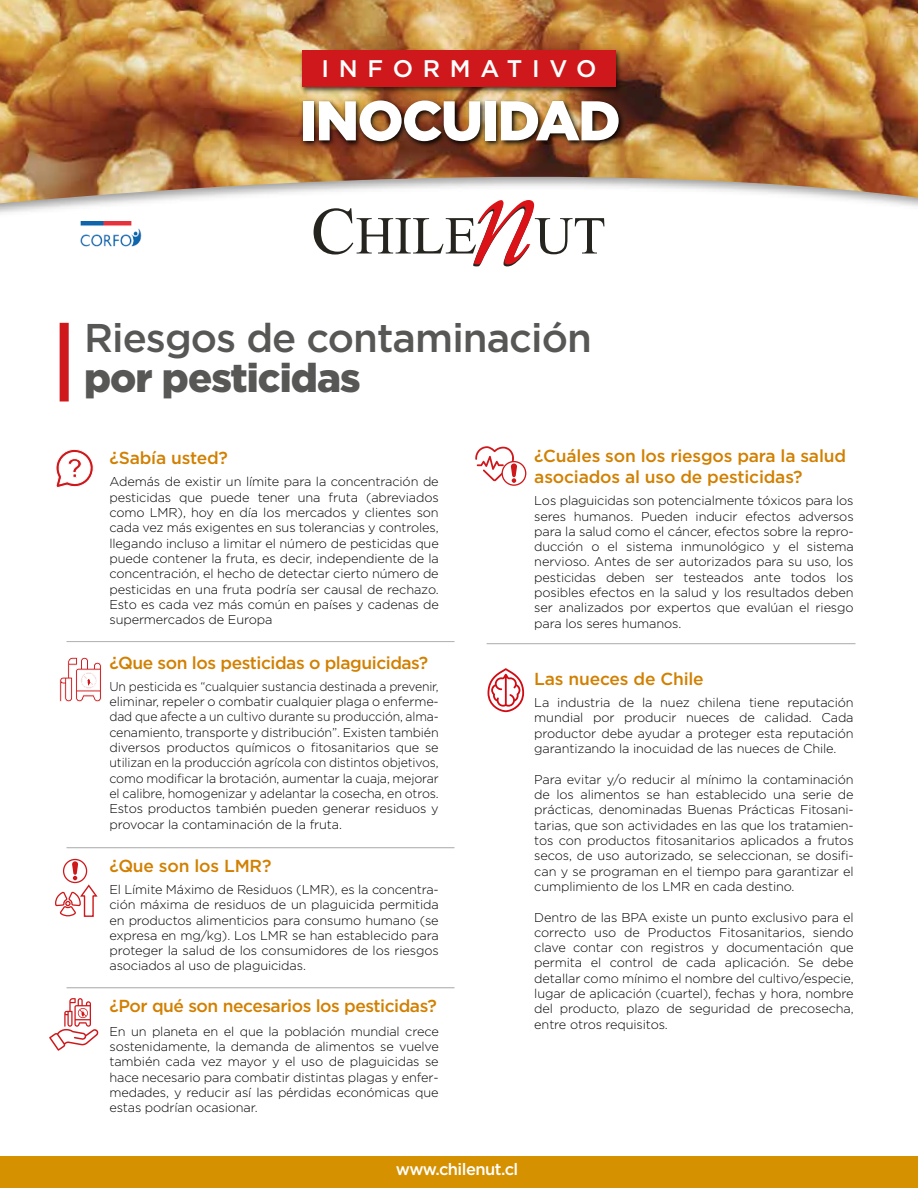
<style>
.page{position:relative;width:918px;height:1188px;background:#fff}
.page>*{position:absolute;margin:0;border:0;box-sizing:border-box;transform-origin:0 0}
.t1{font:900 55.8px "Gotham";letter-spacing:-.035em;color:#fff}
.t2{font:500 40.05px "Gotham";letter-spacing:-.025em;color:#575756}
.t3{font:900 40.05px "Gotham";letter-spacing:-.025em;color:#575756}
.t4{font:500 24px "Gotham";letter-spacing:.405em;color:#fff}
.t5{font:500 17.4px/20.9px "Gotham";letter-spacing:-.01em;color:#d28000}
.t6{font:500 16.5px "Gotham";letter-spacing:-.03em;color:#fff}
.t7{font:300 12.75px/15.3px "Gotham";letter-spacing:-.01em;color:#000;text-align:justify}
.t8{font:300 12.75px/15.3px "Gotham";letter-spacing:-.01em;color:#000;text-align:justify;scale:.96 1}
</style>
<div class="page">
<img style="left:0;top:0;width:918px;height:203px">
<div style="left:0;top:1156px;width:918px;height:32px;background:#d59100"></div>
<div style="left:60px;top:323px;width:9px;height:78px;background:#cf181b"></div>
<svg style="left:314px;top:200px;width:290px;height:66px"></svg>
<img style="left:298px;top:46px;width:327px;height:43px">
<div style="left:302px;top:51px;width:314px;height:36px;background:#cf181b"></div>
<img style="left:295px;top:89px;width:333px;height:70px">
<svg style="left:488px;top:668px;width:36px;height:44px"></svg>
<svg style="left:56px;top:449px;width:38px;height:39px"></svg>
<hr style="left:67px;top:641px;width:387px;height:1px;background:#b3b2b2">
<hr style="left:487px;top:643px;width:368px;height:1px;background:#b3b2b2">
<hr style="left:67px;top:847px;width:387px;height:1px;background:#b3b2b2">
<hr style="left:67px;top:987px;width:387px;height:1px;background:#b3b2b2">
<div style="left:63px;top:859px;width:24px;height:24px;border:1px solid #cf181b;border-radius:50%"></div>
<svg style="left:55px;top:861px;width:43px;height:56px"></svg>
<svg style="left:60px;top:657px;width:42px;height:45px"></svg>
<svg style="left:49px;top:998px;width:49px;height:53px"></svg>
<svg style="left:502px;top:462px;width:24px;height:23px"></svg>
<div style="left:502px;top:461px;width:24px;height:25px;border:1px solid #cf181b;border-radius:50%"></div>
<svg style="left:475px;top:446px;width:42px;height:37px"></svg>
<img style="left:80px;top:222px;width:62px;height:25px">
<h3 class="t4" style="left:321px;top:53px;width:277px">INFORMATIVO</h3>
<h1 class="t1" style="left:299px;top:88px;width:323px">INOCUIDAD</h1>
<h2 class="t2" style="left:84px;top:311px;width:509px">Riesgos de contaminación</h2>
<h2 class="t3" style="left:84px;top:355px;width:278px">por pesticidas</h2>
<h3 class="t5" style="left:109px;top:447px;width:120px">¿Sabía usted?</h3>
<p class="t7" style="left:109px;top:474px;width:331px">Además de existir un límite para la concentración de pesticidas que puede tener una fruta (abreviados como LMR), hoy en día los mercados y clientes son cada vez más exigentes en sus tolerancias y controles, llegando incluso a limitar el número de pesticidas que puede contener la fruta, es decir, independiente de la concentración, el hecho de detectar cierto número de pesticidas en una fruta podría ser causal de rechazo.<br>Esto es cada vez más común en países y cadenas de supermercados de Europa</p>
<h3 class="t5" style="left:109px;top:652px;width:320px">¿Que son los pesticidas o plaguicidas?</h3>
<p class="t8" style="left:109px;top:679px;width:345px">Un pesticida es “cualquier sustancia destinada a prevenir, eliminar, repeler o combatir cualquier plaga o enferme&shy;dad que afecte a un cultivo durante su producción, alma&shy;cenamiento, transporte y distribución”. Existen también diversos productos químicos o fitosanitarios que se utilizan en la producción agrícola con distintos objetivos, como modificar la brotación, aumentar la cuaja, mejorar el calibre, homogenizar y adelantar la cosecha, en otros.<br>Estos productos también pueden generar residuos y provocar la contaminación de la fruta.</p>
<h3 class="t5" style="left:109px;top:855px;width:163px">¿Que son los LMR?</h3>
<p class="t7" style="left:109px;top:882px;width:331px">El Límite Máximo de Residuos (LMR), es la concentra&shy;ción máxima de residuos de un plaguicida permitida en productos alimenticios para consumo humano (se expresa en mg/kg). Los LMR se han establecido para proteger la salud de los consumidores de los riesgos asociados al uso de plaguicidas.</p>
<h3 class="t5" style="left:109px;top:995px;width:329px">¿Por qué son necesarios los pesticidas?</h3>
<p class="t7" style="left:109px;top:1023px;width:331px">En un planeta en el que la población mundial crece sostenidamente, la demanda de alimentos se vuelve también cada vez mayor y el uso de plaguicidas se hace necesario para combatir distintas plagas y enfer&shy;medades, y reducir así las pérdidas económicas que estas podrían ocasionar.</p>
<h3 class="t5" style="left:534px;top:445px;width:313px">¿Cuáles son los riesgos para la salud asociados al uso de pesticidas?</h3>
<p class="t7" style="left:534px;top:493px;width:321px">Los plaguicidas son potencialmente tóxicos para los seres humanos. Pueden inducir efectos adversos para la salud como el cáncer, efectos sobre la repro&shy;ducción o el sistema inmunológico y el sistema nervioso. Antes de ser autorizados para su uso, los pesticidas deben ser testeados ante todos los posibles efectos en la salud y los resultados deben ser analizados por expertos que evalúan el riesgo para los seres humanos.</p>
<h3 class="t5" style="left:534px;top:668px;width:171px">Las nueces de Chile</h3>
<p class="t7" style="left:534px;top:695px;width:321px">La industria de la nuez chilena tiene reputación mundial por producir nueces de calidad. Cada productor debe ayudar a proteger esta reputación garantizando la inocuidad de las nueces de Chile.</p>
<p class="t7" style="left:534px;top:771px;width:321px">Para evitar y/o reducir al mínimo la contaminación de los alimentos se han establecido una serie de prácticas, denominadas Buenas Prácticas Fitosani&shy;tarias, que son actividades en las que los tratamien&shy;tos con productos fitosanitarios aplicados a frutos secos, de uso autorizado, se seleccionan, se dosifi&shy;can y se programan en el tiempo para garantizar el cumplimiento de los LMR en cada destino.</p>
<p class="t7" style="left:534px;top:909px;width:321px">Dentro de las BPA existe un punto exclusivo para el correcto uso de Productos Fitosanitarios, siendo clave contar con registros y documentación que permita el control de cada aplicación. Se debe detallar como mínimo el nombre del cultivo/especie, lugar de aplicación (cuartel), fechas y hora, nombre del producto, plazo de seguridad de precosecha, entre otros requisitos.</p>
<p class="t6" style="left:396px;top:1158px;width:124px">www.chilenut.cl</p>
</div>
